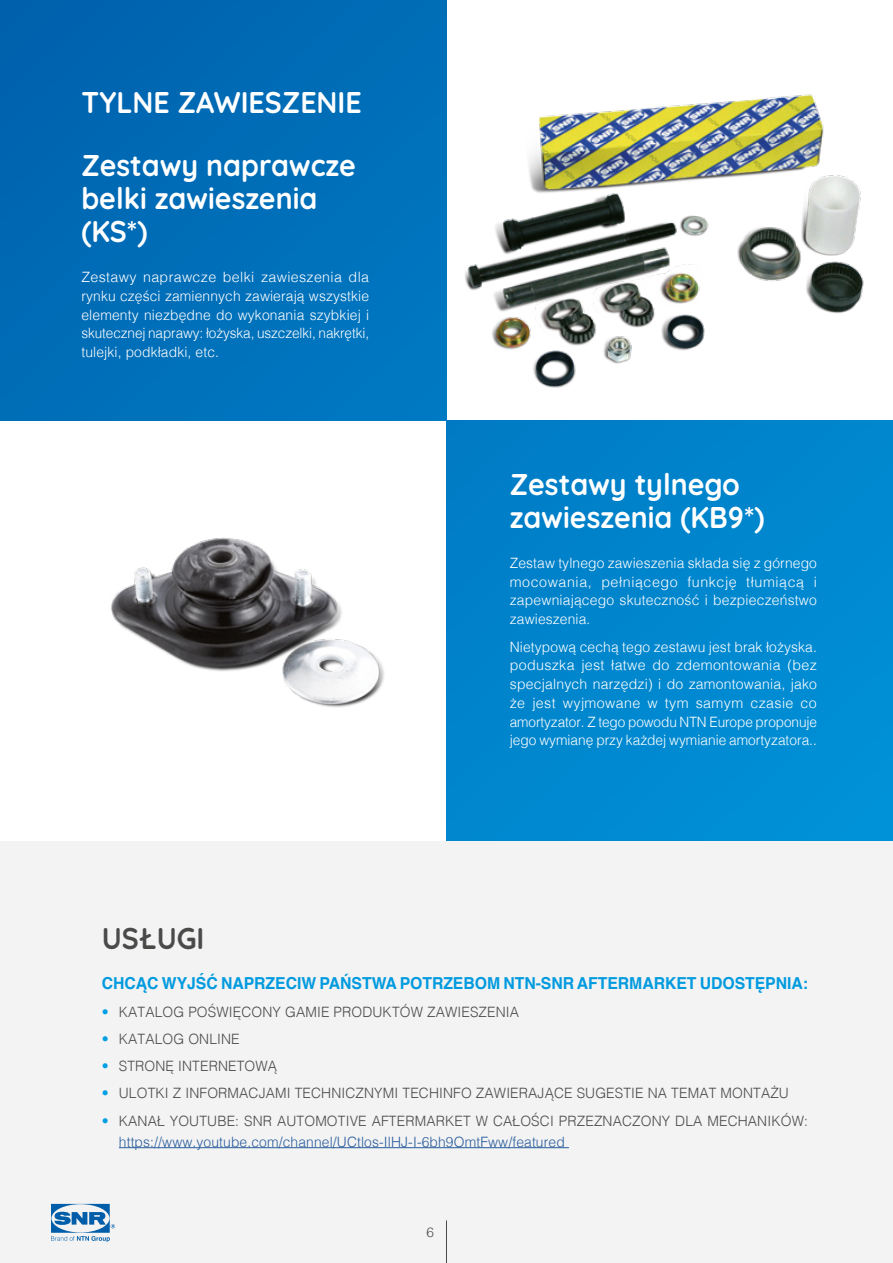
<style>
.page{position:relative;width:893px;height:1263px;background:#fff}
.page>*{position:absolute;margin:0;border:0;box-sizing:border-box;transform-origin:0 0}
.t1{font:300 30px/33px "Quicksand";color:#fff;scale:.95 1}
.t2{font:300 30px "Quicksand";color:#4a4a49;scale:.95 1}
.t3{font:700 16.5px "Helvetica";color:#009adf;scale:.96 1}
.t4{font:300 14.25px/18.8px "Helvetica";color:#fff;text-align:justify}
.t5{font:300 14.25px/21px "Helvetica";letter-spacing:.01em;color:#4a4a49}
.t6{font:300 13.5px "Helvetica";color:#4a4a49}
.s1{color:#009fe3}
.s2{color:#275b9b}
</style>
<div class="page">
<div style="left:0;top:0;width:446px;height:420px;background:#006db7"></div>
<div style="left:446px;top:421px;width:447px;height:420px;background:#0087ce"></div>
<div style="left:0;top:841px;width:893px;height:422px;background:#f3f3f3"></div>
<hr style="left:119px;top:1147px;width:450px;height:1px;background:#275b9b">
<img style="left:465px;top:94px;width:399px;height:294px">
<img style="left:111px;top:538px;width:273px;height:170px">
<hr style="left:446px;top:1220px;width:1px;height:43px;background:#4a4a49">
<svg style="left:51px;top:1204px;width:64px;height:38px"></svg>
<h1 class="t1" style="left:81px;top:83px;width:297px">TYLNE ZAWIESZENIE</h1>
<h1 class="t1" style="left:81px;top:146px;width:290px">Zestawy naprawcze belki zawieszenia (KS*)</h1>
<p class="t4" style="left:81px;top:267px;width:289px">Zestawy naprawcze belki zawieszenia dla rynku części zamiennych zawierają wszystkie elementy niezbędne do wykonania szybkiej i skutecznej naprawy: łożyska, uszczelki, nakrętki, tulejki, podkładki, etc.</p>
<h1 class="t1" style="left:510px;top:465px;width:270px">Zestawy tylnego zawieszenia (KB9*)</h1>
<p class="t4" style="left:510px;top:552px;width:309px">Zestaw tylnego zawieszenia składa się z górnego mocowania, pełniącego funkcję tłumiącą i zapewniającego skuteczność i bezpieczeństwo zawieszenia.</p>
<p class="t4" style="left:510px;top:636px;width:309px">Nietypową cechą tego zestawu jest brak łożyska. poduszka jest łatwe do zdemontowania (bez specjalnych narzędzi) i do zamontowania, jako że jest wyjmowane w tym samym czasie co amortyzator. Z tego powodu NTN Europe proponuje jego wymianę przy każdej wymianie amortyzatora..</p>
<h1 class="t2" style="left:102px;top:915px;width:110px">USŁUGI</h1>
<p class="t3" style="left:102px;top:970px;width:737px">CHCĄC WYJŚĆ NAPRZECIW PAŃSTWA POTRZEBOM NTN-SNR AFTERMARKET UDOSTĘPNIA:</p>
<p class="t5" style="left:102px;top:1000px;width:419px"><span class="s1">•</span> KATALOG POŚWIĘCONY GAMIE PRODUKTÓW ZAWIESZENIA</p>
<p class="t5" style="left:102px;top:1027px;width:139px"><span class="s1">•</span> KATALOG ONLINE</p>
<p class="t5" style="left:102px;top:1054px;width:177px"><span class="s1">•</span> STRONĘ INTERNETOWĄ</p>
<p class="t5" style="left:102px;top:1082px;width:689px"><span class="s1">•</span> ULOTKI Z INFORMACJAMI TECHNICZNYMI TECHINFO ZAWIERAJĄCE SUGESTIE NA TEMAT MONTAŻU</p>
<p class="t5" style="left:119px;top:1109px;width:691px;text-indent:-17px"><span class="s1">•</span> KANAŁ YOUTUBE: SNR AUTOMOTIVE AFTERMARKET W CAŁOŚCI PRZEZNACZONY DLA MECHANIKÓW: <span class="s2">https://www.youtube.com/channel/UCtlos-IlHJ-I-6bh9OmtFww/featured</span></p>
<p class="t6" style="left:426px;top:1221px;width:9px">6</p>
</div>
